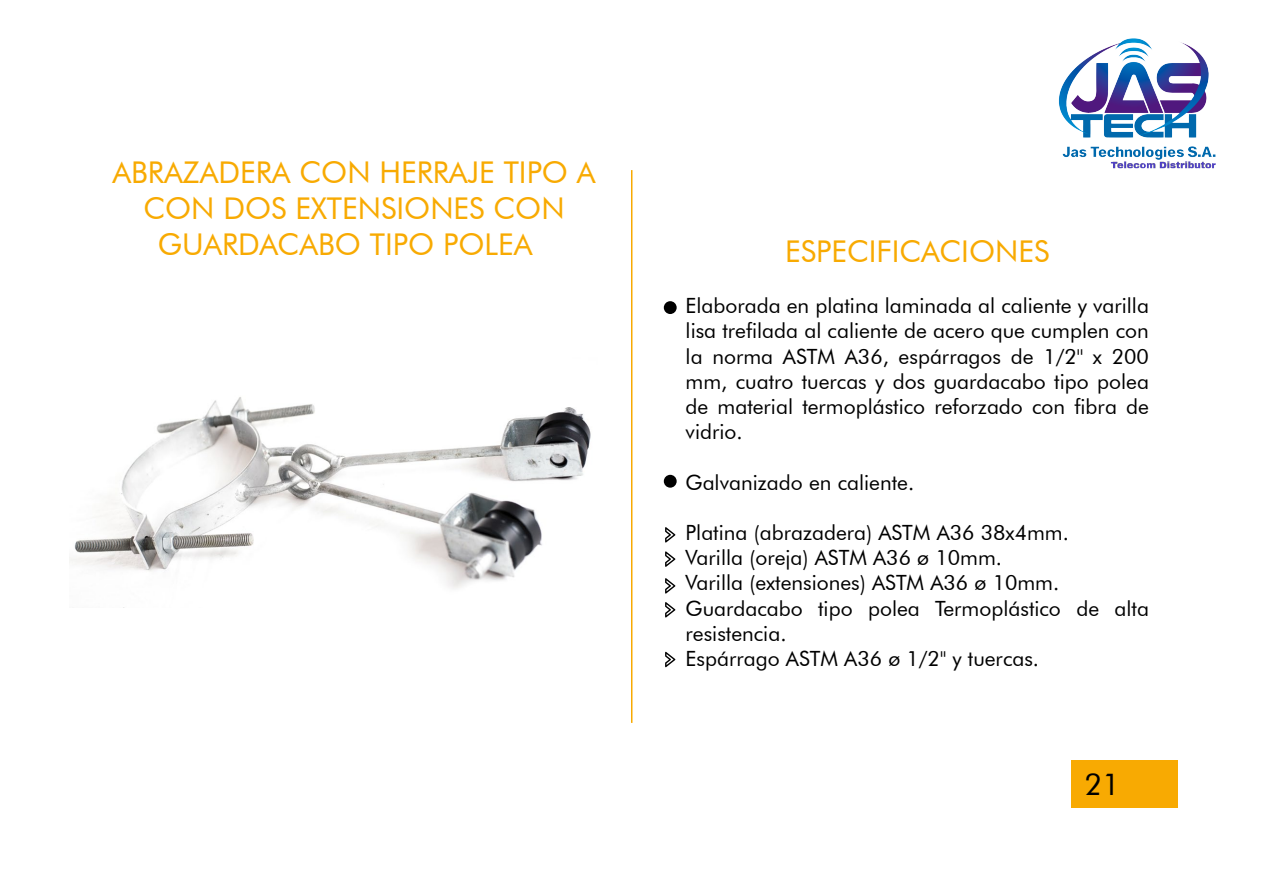
<style>
.page{position:relative;width:1263px;height:893px;background:#fff}
.page>*{position:absolute;margin:0;border:0;box-sizing:border-box;transform-origin:0 0}
.t1{font:30.15px "Futura BT";color:#000}
.t2{font:30px/36px "Futura BT";color:#f8aa02;text-align:center}
.t3{font:21px/25.2px "Futura BT";color:#000;text-align:justify}
</style>
<div class="page">
<div style="left:664px;top:301px;width:13px;height:13px;background:#000;border-radius:50%"></div>
<div style="left:664px;top:475px;width:13px;height:13px;background:#000;border-radius:50%"></div>
<hr style="left:631px;top:170px;width:1px;height:553px;background:#f8aa02">
<div style="left:1072px;top:760px;width:106px;height:48px;background:#f8aa02"></div>
<img style="left:69px;top:397px;width:522px;height:192px">
<svg style="left:665px;top:527px;width:10px;height:16px"></svg>
<svg style="left:665px;top:551px;width:10px;height:16px"></svg>
<svg style="left:665px;top:578px;width:10px;height:16px"></svg>
<svg style="left:665px;top:602px;width:10px;height:16px"></svg>
<svg style="left:665px;top:652px;width:10px;height:15px"></svg>
<img style="left:1059px;top:38px;width:157px;height:131px">
<h2 class="t2" style="left:112px;top:154px;width:485px">ABRAZADERA CON HERRAJE TIPO A<br>CON DOS EXTENSIONES CON<br>GUARDACABO TIPO POLEA</h2>
<h2 class="t2" style="left:785px;top:233px;width:266px">ESPECIFICACIONES</h2>
<p class="t3" style="left:686px;top:293px;width:465px">Elaborada en platina laminada al caliente y varilla lisa trefilada al caliente de acero que cumplen con la norma ASTM A36, espárragos de 1/2'' x 200 mm, cuatro tuercas y dos guardacabo tipo polea de material termoplástico reforzado con fibra de vidrio.</p>
<p class="t3" style="left:686px;top:469px;width:230px">Galvanizado en caliente.</p>
<p class="t3" style="left:686px;top:520px;width:465px;text-align:left">Platina (abrazadera) ASTM A36 38x4mm.<br>Varilla (oreja) ASTM A36 ø 10mm.<br>Varilla (extensiones) ASTM A36 ø 10mm.<br>Guardacabo tipo polea Termoplástico de alta resistencia.<br>Espárrago ASTM A36 ø 1/2'' y tuercas.</p>
<h1 class="t1" style="left:1084px;top:766px;width:37px">21</h1>
</div>
